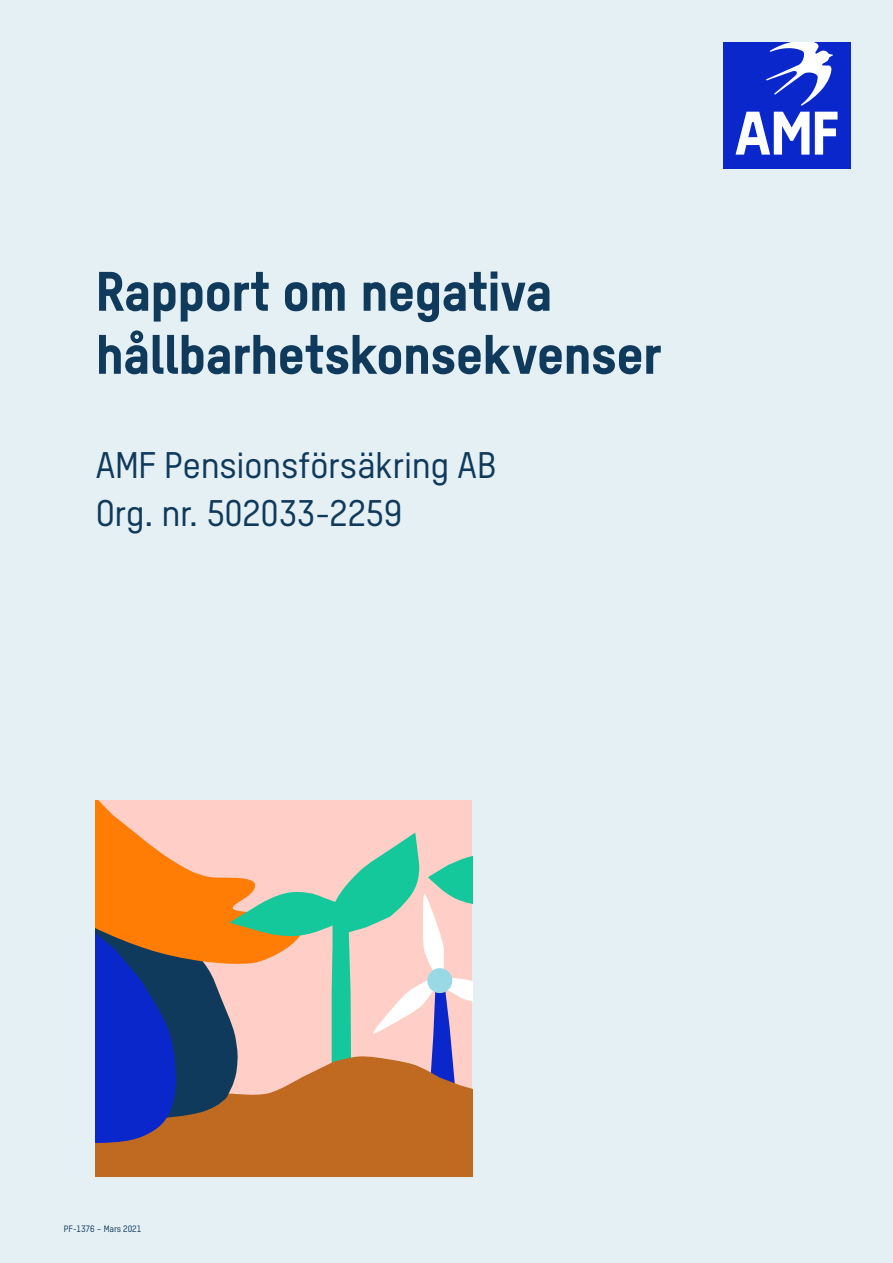
<style>
.page{position:relative;width:893px;height:1263px;background:#fff}
.page>*{position:absolute;margin:0;border:0;box-sizing:border-box;transform-origin:0 0}
.t1{font:54px/63px "T Star Heavy";letter-spacing:-.015em;color:#103a5b}
.t2{font:36px/47.7px "T Star Medium";letter-spacing:-.01em;color:#103a5b}
.t3{font:9px "T Star Medium";letter-spacing:-.01em;color:#103a5b}
</style>
<div class="page">
<div style="left:1px;top:1px;width:891px;height:1261px;background:#e5f0f5"></div>
<div style="left:96px;top:1143px;width:376px;height:34px;background:#c06a21"></div>
<svg style="left:96px;top:800px;width:376px;height:343px;background:#b1968a"></svg>
<div style="left:723px;top:43px;width:127px;height:126px;background:#0927ca"></div>
<svg style="left:815px;top:112px;width:22px;height:43px"></svg>
<svg style="left:735px;top:112px;width:74px;height:43px"></svg>
<svg style="left:766px;top:43px;width:67px;height:63px"></svg>
<h1 class="t1" style="left:96px;top:258px;width:567px">Rapport om negativa hållbarhetskonsekvenser</h1>
<p class="t2" style="left:96px;top:440px;width:403px">AMF Pensionsförsäkring AB<br>Org. nr. 502033-2259</p>
<p class="t3" style="left:64px;top:1223px;width:79px">PF-1376 – Mars 2021</p>
</div>
